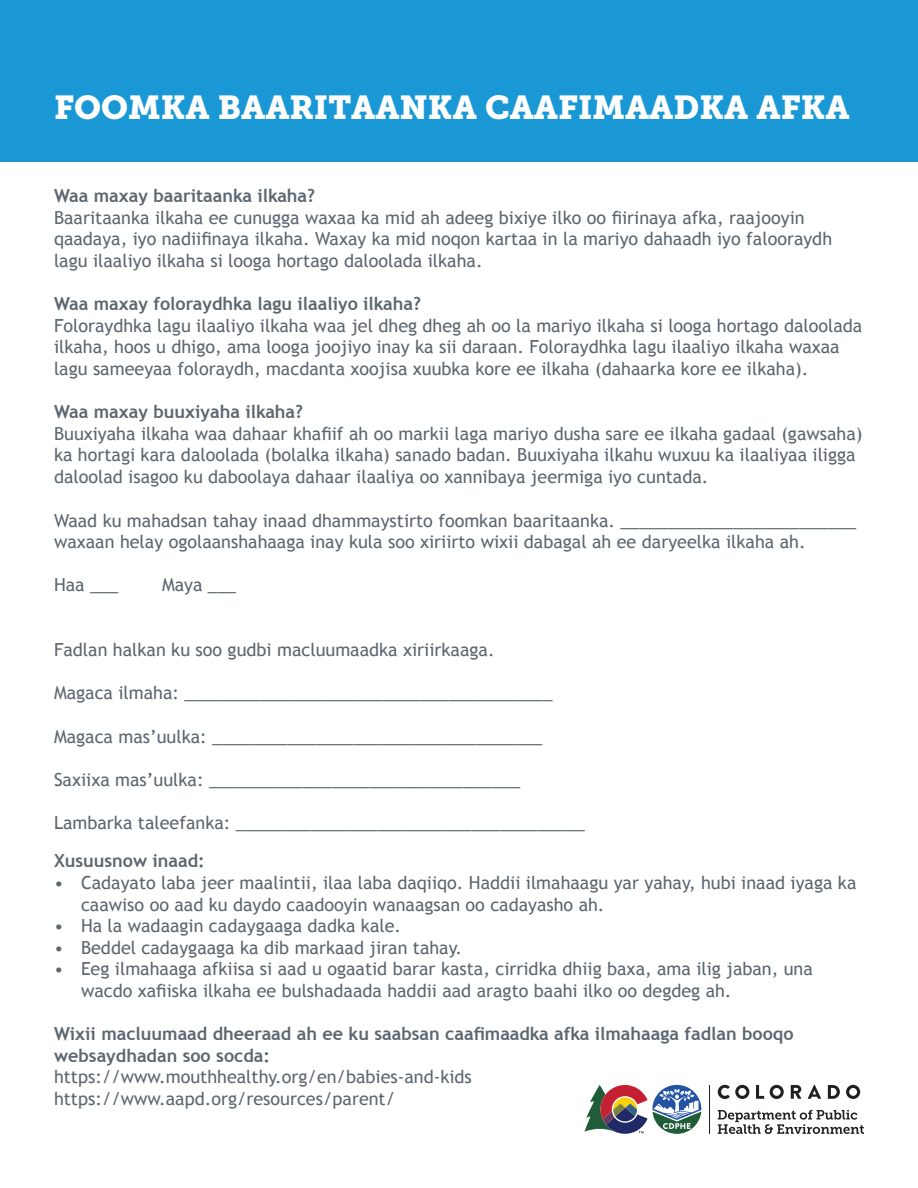
<style>
.page{position:relative;width:918px;height:1188px;background:#fff}
.page>*{position:absolute;margin:0;border:0;box-sizing:border-box;transform-origin:0 0}
.t1{font:33px "Museo Slab 900";color:#fff}
.t2{font:18px/21.6px "Trebuchet MS";color:#5c666f}
.t3{font:700 18px/21.6px "Trebuchet MS";color:#5c666f}
</style>
<div class="page">
<svg style="left:718px;top:1085px;width:31px;height:14px"></svg>
<svg style="left:756px;top:1085px;width:8px;height:14px"></svg>
<svg style="left:770px;top:1085px;width:14px;height:14px"></svg>
<svg style="left:791px;top:1085px;width:10px;height:14px"></svg>
<svg style="left:828px;top:1085px;width:12px;height:14px"></svg>
<svg style="left:846px;top:1085px;width:14px;height:14px"></svg>
<svg style="left:808px;top:1085px;width:13px;height:14px"></svg>
<svg style="left:718px;top:1110px;width:146px;height:24px"></svg>
<hr style="left:709px;top:1085px;width:1px;height:49px;background:#231f20">
<svg style="left:584px;top:1085px;width:117px;height:49px"></svg>
<div style="left:0;top:0;width:918px;height:162px;background:#1a98d6"></div>
<h1 class="t1" style="left:54px;top:89px;width:797px">FOOMKA BAARITAANKA CAAFIMAADKA AFKA</h1>
<p class="t3" style="left:54px;top:185px;width:263px">Waa maxay baaritaanka ilkaha?</p>
<p class="t2" style="left:54px;top:207px;width:780px">Baaritaanka ilkaha ee cunugga waxaa ka mid ah adeeg bixiye ilko oo fiirinaya afka, raajooyin qaadaya, iyo nadiifinaya ilkaha. Waxay ka mid noqon kartaa in la mariyo dahaadh iyo falooraydh lagu ilaaliyo ilkaha si looga hortago daloolada ilkaha.</p>
<p class="t3" style="left:54px;top:293px;width:369px">Waa maxay foloraydhka lagu ilaaliyo ilkaha?</p>
<p class="t2" style="left:54px;top:315px;width:810px">Foloraydhka lagu ilaaliyo ilkaha waa jel dheg dheg ah oo la mariyo ilkaha si looga hortago daloolada ilkaha, hoos u dhigo, ama looga joojiyo inay ka sii daraan. Foloraydhka lagu ilaaliyo ilkaha waxaa lagu sameeyaa foloraydh, macdanta xoojisa xuubka kore ee ilkaha (dahaarka kore ee ilkaha).</p>
<p class="t3" style="left:54px;top:401px;width:251px">Waa maxay buuxiyaha ilkaha?</p>
<p class="t2" style="left:54px;top:423px;width:810px">Buuxiyaha ilkaha waa dahaar khafiif ah oo markii laga mariyo dusha sare ee ilkaha gadaal (gawsaha) ka hortagi kara daloolada (bolalka ilkaha) sanado badan. Buuxiyaha ilkahu wuxuu ka ilaaliyaa iligga daloolad isagoo ku daboolaya dahaar ilaaliya oo xannibaya jeermiga iyo cuntada.</p>
<p class="t2" style="left:54px;top:510px;width:804px">Waad ku mahadsan tahay inaad dhammaystirto foomkan baaritaanka. _________________________ waxaan helay ogolaanshahaaga inay kula soo xiriirto wixii dabagal ah ee daryeelka ilkaha ah.</p>
<p class="t2" style="left:54px;top:575px;width:66px">Haa ___</p>
<p class="t2" style="left:162px;top:575px;width:76px">Maya ___</p>
<p class="t2" style="left:54px;top:639px;width:442px">Fadlan halkan ku soo gudbi macluumaadka xiriirkaaga.</p>
<p class="t2" style="left:54px;top:683px;width:500px">Magaca ilmaha: _______________________________________</p>
<p class="t2" style="left:54px;top:726px;width:490px">Magaca mas’uulka: ___________________________________</p>
<p class="t2" style="left:54px;top:769px;width:468px">Saxiixa mas’uulka: _________________________________</p>
<p class="t2" style="left:54px;top:812px;width:532px">Lambarka taleefanka: _____________________________________</p>
<p class="t3" style="left:54px;top:850px;width:152px">Xusuusnow inaad:</p>
<p class="t2" style="left:81px;top:872px;width:777px;text-indent:-27px">• Cadayato laba jeer maalintii, ilaa laba daqiiqo. Haddii ilmahaagu yar yahay, hubi inaad iyaga ka caawiso oo aad ku daydo caadooyin wanaagsan oo cadayasho ah.</p>
<p class="t2" style="left:54px;top:915px;width:349px">• Ha la wadaagin cadaygaaga dadka kale.</p>
<p class="t2" style="left:54px;top:937px;width:410px">• Beddel cadaygaaga ka dib markaad jiran tahay.</p>
<p class="t2" style="left:81px;top:959px;width:733px;text-indent:-27px">• Eeg ilmahaaga afkiisa si aad u ogaatid barar kasta, cirridka dhiig baxa, ama ilig jaban, una wacdo xafiiska ilkaha ee bulshadaada haddii aad aragto baahi ilko oo degdeg ah.</p>
<p class="t3" style="left:54px;top:1023px;width:741px">Wixii macluumaad dheeraad ah ee ku saabsan caafimaadka afka ilmahaaga fadlan booqo websaydhadan soo socda:</p>
<p class="t2" style="left:54px;top:1067px;width:419px">https://www.mouthhealthy.org/en/babies-and-kids https://www.aapd.org/resources/parent/</p>
</div>
